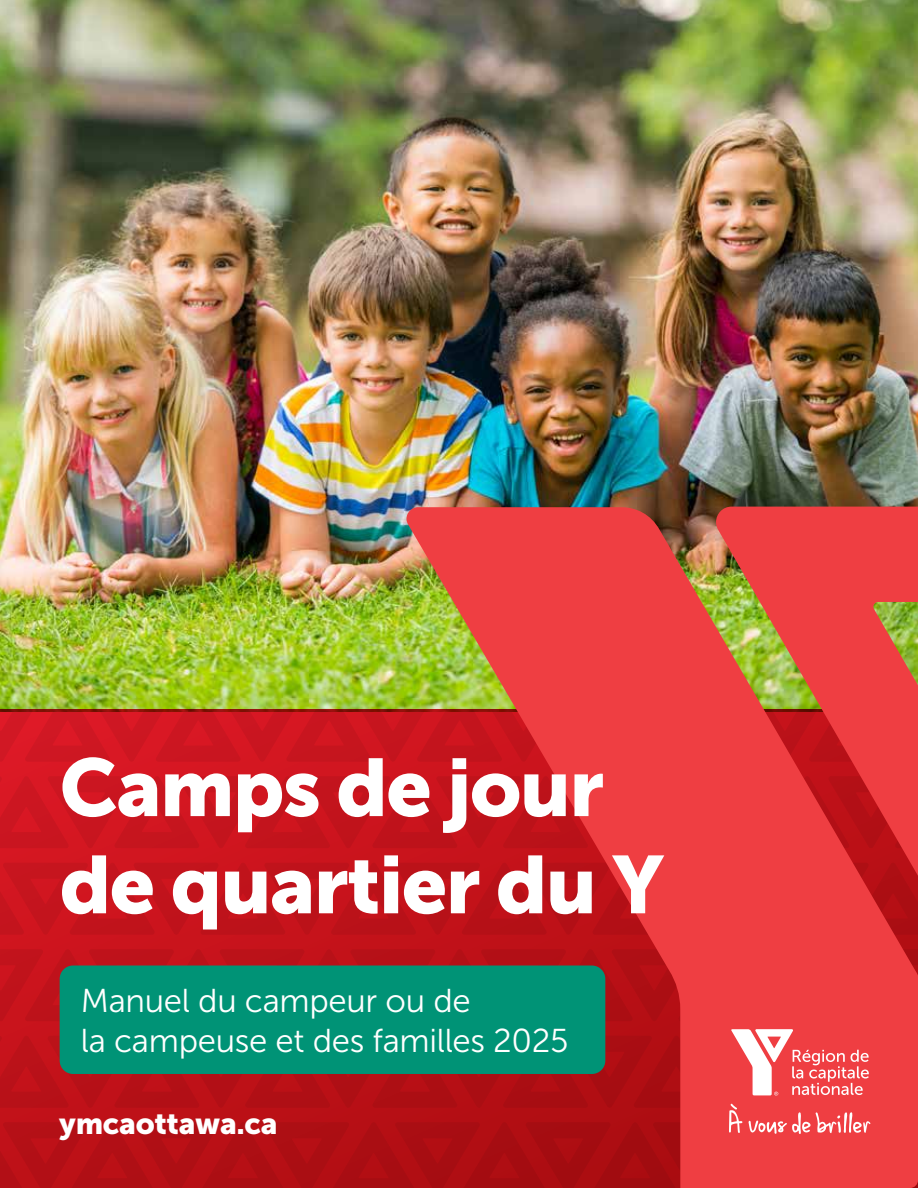
<style>
.page{position:relative;width:918px;height:1188px;background:#fff}
.page>*{position:absolute;margin:0;border:0;box-sizing:border-box;transform-origin:0 0}
.t1{font:81px/97.2px "Museo Sans 900";letter-spacing:-.02em;color:#fff}
.t2{font:33px/39.6px "Museo Sans 300";letter-spacing:-.01em;color:#fff}
.t3{font:30px "Museo Sans 900";letter-spacing:-.01em;color:#fff}
</style>
<div class="page">
<img style="left:0;top:0;width:918px;height:710px">
<svg style="left:0;top:710px;width:406px;height:478px;background:#c2131b"></svg>
<svg style="left:406px;top:507px;width:512px;height:681px;background:#d33331"></svg>
<svg style="left:716px;top:507px;width:202px;height:424px;background:#dd453b"></svg>
<div style="left:60px;top:966px;width:545px;height:108px;background:#009376;border-radius:13px"></div>
<svg style="left:729px;top:1104px;width:13px;height:29px"></svg>
<svg style="left:749px;top:1112px;width:121px;height:22px;background:#f26c6f"></svg>
<svg style="left:731px;top:1029px;width:138px;height:67px"></svg>
<h1 class="t1" style="left:60px;top:739px;width:606px">Camps de jour de quartier du Y</h1>
<p class="t2" style="left:81px;top:981px;width:489px">Manuel du campeur ou de<br>la campeuse et des familles 2025</p>
<p class="t3" style="left:60px;top:1106px;width:220px">ymcaottawa.ca</p>
</div>
